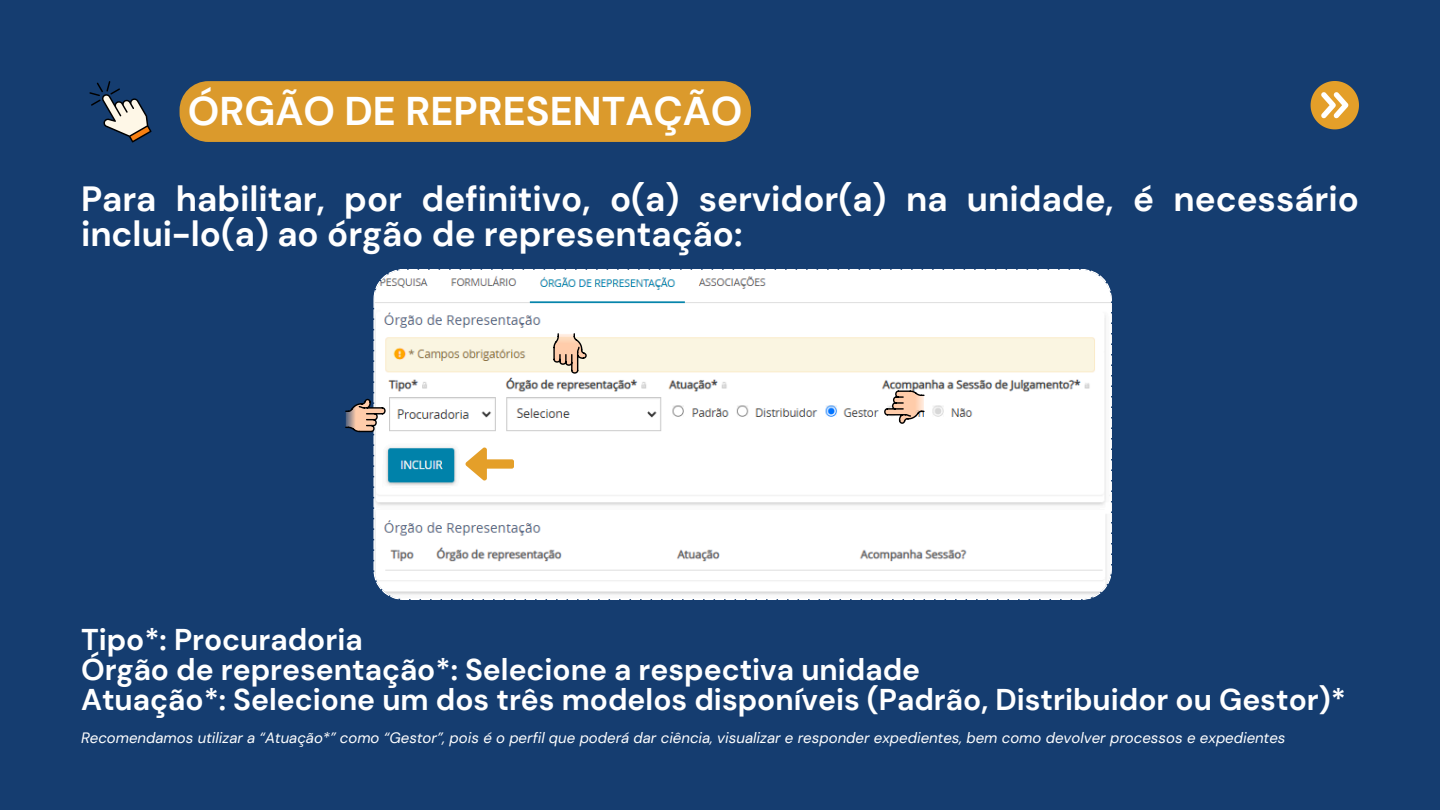
<style>
.page{position:relative;width:1440px;height:810px;background:#153d70}
.page>*{position:absolute;margin:0;border:0;box-sizing:border-box;transform-origin:0 0}
.t1{font:700 40px "DM Sans";color:#fff}
.t2{font:700 35px/34.5px "DM Sans";color:#fff}
.t3{font:700 30px/30px "DM Sans";color:#fff}
.t4{font:italic 15px "DM Sans";color:#fff}
</style>
<div class="page">
<svg style="left:89px;top:81px;width:63px;height:61px"></svg>
<svg style="left:373px;top:269px;width:739px;height:331px;background:#f5f6f5"></svg>
<div style="left:180px;top:81px;width:571px;height:61px;background:#db9a2c;border-radius:29px"></div>
<svg style="left:345px;top:399px;width:41px;height:33px"></svg>
<svg style="left:884px;top:390px;width:41px;height:34px"></svg>
<svg style="left:553px;top:333px;width:34px;height:41px"></svg>
<svg style="left:465px;top:447px;width:49px;height:34px;background:#f4d8a8"></svg>
<svg style="left:1311px;top:81px;width:48px;height:48px"></svg>
<h1 class="t1" style="left:188px;top:85px;width:556px">ÓRGÃO DE REPRESENTAÇÃO</h1>
<p class="t2" style="left:81px;top:182px;width:1279px">Para habilitar, por definitivo, o(a) servidor(a) na unidade, é necessário inclui-lo(a) ao órgão de representação:</p>
<h2 class="t3" style="left:81px;top:625px;width:1266px">Tipo*: Procuradoria<br>Órgão de representação*: Selecione a respectiva unidade<br>Atuação*: Selecione um dos três modelos disponíveis (Padrão, Distribuidor ou Gestor)*</h2>
<p class="t4" style="left:81px;top:728px;width:1206px">Recomendamos utilizar a “Atuação*” como “Gestor”, pois é o perfil que poderá dar ciência, visualizar e responder expedientes, bem como devolver processos e expedientes</p>
</div>
